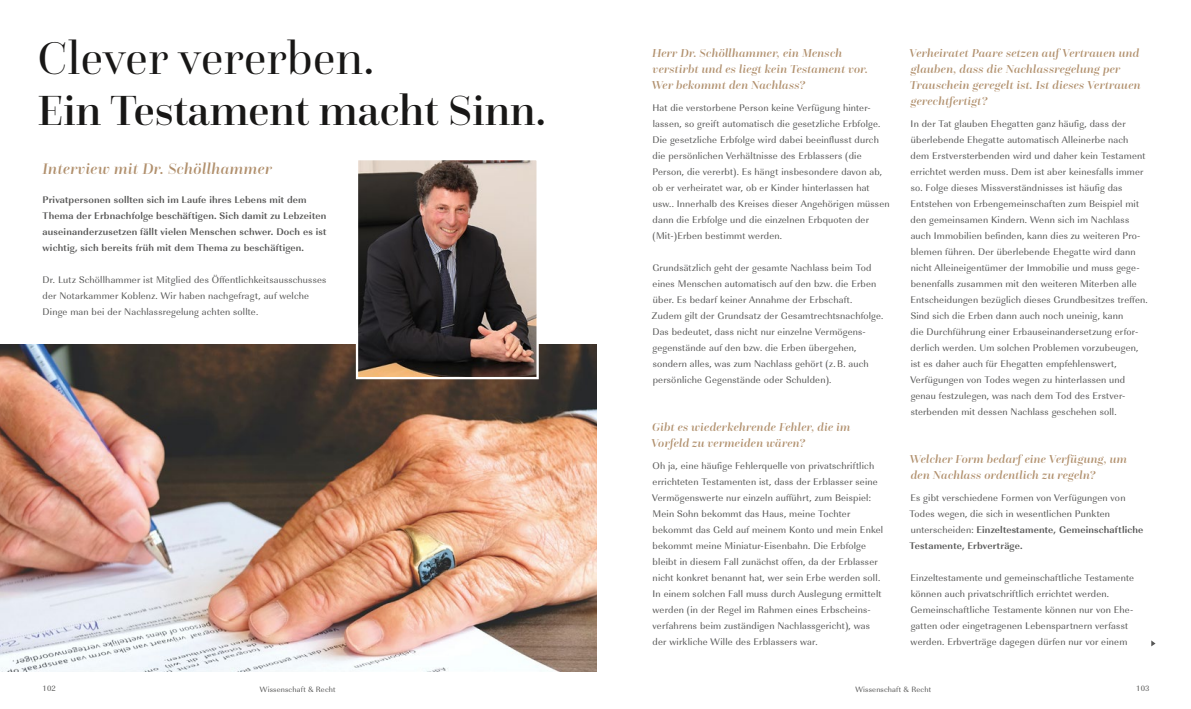
<style>
.page{position:relative;width:1191px;height:709px;background:#fff}
.page>*{position:absolute;margin:0;border:0;box-sizing:border-box;transform-origin:0 0}
.t1{font:48px "Questa Grande";letter-spacing:.01em;color:#181716}
.t2{font:500 44px "Questa Grande";color:#181716}
.t3{font:italic 500 16px "Questa Grande";letter-spacing:.02em;color:#b1906d}
.t4{font:italic 500 12px/16px "Questa Grande";letter-spacing:.02em;color:#b1906d}
.t5{font:10px/16px "Imperial URW";letter-spacing:.02em;color:#565655}
.t6{font:700 10px/16px "Imperial URW";letter-spacing:.02em;color:#565655}
.t7{font:8px "Imperial URW";letter-spacing:.02em;color:#565655}
.s1{font-weight:700}
</style>
<div class="page">
<img style="left:0;top:344px;width:597px;height:328px">
<img style="left:359px;top:161px;width:177px;height:215px">
<div style="left:356px;top:158px;width:183px;height:221px;border:2px solid #fff"></div>
<svg style="left:1151px;top:640px;width:4px;height:6px"></svg>
<h1 class="t1" style="left:38px;top:29px;width:338px">Clever vererben.</h1>
<h2 class="t2" style="left:38px;top:83px;width:510px">Ein Testament macht Sinn.</h2>
<h3 class="t3" style="left:43px;top:159px;width:231px">Interview mit Dr. Schöllhammer</h3>
<p class="t6" style="left:43px;top:191px;width:285px">Privatpersonen sollten sich im Laufe ihres Lebens mit dem Thema der Erbnachfolge beschäftigen. Sich damit zu Lebzeiten auseinanderzusetzen fällt vielen Menschen schwer. Doch es ist wichtig, sich bereits früh mit dem Thema zu beschäftigen.</p>
<p class="t5" style="left:43px;top:271px;width:285px">Dr. Lutz Schöllhammer ist Mitglied des Öffentlichkeitsausschusses der Notarkammer Koblenz. Wir haben nachgefragt, auf welche<br>Dinge man bei der Nachlassregelung achten sollte.</p>
<p class="t4" style="left:651px;top:45px;width:218px">Herr Dr. Schöllhammer, ein Mensch verstirbt und es liegt kein Testament vor.<br>Wer bekommt den Nachlass?</p>
<p class="t5" style="left:652px;top:99px;width:239px">Hat die verstorbene Person keine Verfügung hinter&shy;lassen, so greift automatisch die gesetzliche Erbfolge.<br>Die gesetzliche Erbfolge wird dabei beeinflusst durch die persönlichen Verhältnisse des Erblassers (die Person, die vererbt). Es hängt insbesondere davon ab, ob er verheiratet war, ob er Kinder hinterlassen hat usw.. Innerhalb des Kreises dieser Angehörigen müssen dann die Erbfolge und die einzelnen Erbquoten der (Mit-)Erben bestimmt werden.</p>
<p class="t5" style="left:652px;top:259px;width:233px">Grundsätzlich geht der gesamte Nachlass beim Tod eines Menschen automatisch auf den bzw. die Erben über. Es bedarf keiner Annahme der Erbschaft.<br>Zudem gilt der Grundsatz der Gesamtrechtsnachfolge.<br>Das bedeutet, dass nicht nur einzelne Vermögens&shy;gegenstände auf den bzw. die Erben übergehen, sondern alles, was zum Nachlass gehört (z. B. auch persönliche Gegenstände oder Schulden).</p>
<p class="t4" style="left:651px;top:419px;width:201px">Gibt es wiederkehrende Fehler, die im<br>Vorfeld zu vermeiden wären?</p>
<p class="t5" style="left:652px;top:457px;width:232px">Oh ja, eine häufige Fehlerquelle von privatschriftlich errichteten Testamenten ist, dass der Erblasser seine Vermögenswerte nur einzeln aufführt, zum Beispiel:<br>Mein Sohn bekommt das Haus, meine Tochter bekommt das Geld auf meinem Konto und mein Enkel bekommt meine Miniatur-Eisenbahn. Die Erbfolge bleibt in diesem Fall zunächst offen, da der Erblasser nicht konkret benannt hat, wer sein Erbe werden soll.<br>In einem solchen Fall muss durch Auslegung ermittelt werden (in der Regel im Rahmen eines Erbscheins&shy;verfahrens beim zuständigen Nachlassgericht), was der wirkliche Wille des Erblassers war.</p>
<p class="t4" style="left:909px;top:45px;width:233px">Verheiratet Paare setzen auf Vertrauen und glauben, dass die Nachlassregelung per Trauschein geregelt ist. Ist dieses Vertrauen gerechtfertigt?</p>
<p class="t5" style="left:910px;top:115px;width:239px">In der Tat glauben Ehegatten ganz häufig, dass der überlebende Ehegatte automatisch Alleinerbe nach dem Erstversterbenden wird und daher kein Testament errichtet werden muss. Dem ist aber keinesfalls immer so. Folge dieses Missverständnisses ist häufig das Entstehen von Erbengemeinschaften zum Beispiel mit den gemeinsamen Kindern. Wenn sich im Nachlass auch Immobilien befinden, kann dies zu weiteren Pro&shy;blemen führen. Der überlebende Ehegatte wird dann nicht Alleineigentümer der Immobilie und muss gege&shy;benenfalls zusammen mit den weiteren Miterben alle Entscheidungen bezüglich dieses Grundbesitzes treffen.<br>Sind sich die Erben dann auch noch uneinig, kann<br>die Durchführung einer Erbauseinandersetzung erfor&shy;derlich werden. Um solchen Problemen vorzubeugen, ist es daher auch für Ehegatten empfehlenswert, Verfügungen von Todes wegen zu hinterlassen und genau festzulegen, was nach dem Tod des Erstver&shy;sterbenden mit dessen Nachlass geschehen soll.</p>
<p class="t4" style="left:909px;top:451px;width:219px">Welcher Form bedarf eine Verfügung, um den Nachlass ordentlich zu regeln?</p>
<p class="t5" style="left:909px;top:489px;width:235px">Es gibt verschiedene Formen von Verfügungen von Todes wegen, die sich in wesentlichen Punkten unterscheiden: <span class="s1">Einzeltestamente, Gemeinschaftliche Testamente, Erbverträge.</span></p>
<p class="t5" style="left:910px;top:569px;width:225px">Einzeltestamente und gemeinschaftliche Testamente können auch privatschriftlich errichtet werden.<br>Gemeinschaftliche Testamente können nur von Ehe&shy;gatten oder eingetragenen Lebenspartnern verfasst werden. Erbverträge dagegen dürfen nur vor einem</p>
<p class="t7" style="left:43px;top:683px;width:15px">102</p>
<p class="t7" style="left:260px;top:683px;width:77px">Wissenschaft &amp; Recht</p>
<p class="t7" style="left:855px;top:683px;width:77px">Wissenschaft &amp; Recht</p>
<p class="t7" style="left:1136px;top:683px;width:15px">103</p>
</div>
